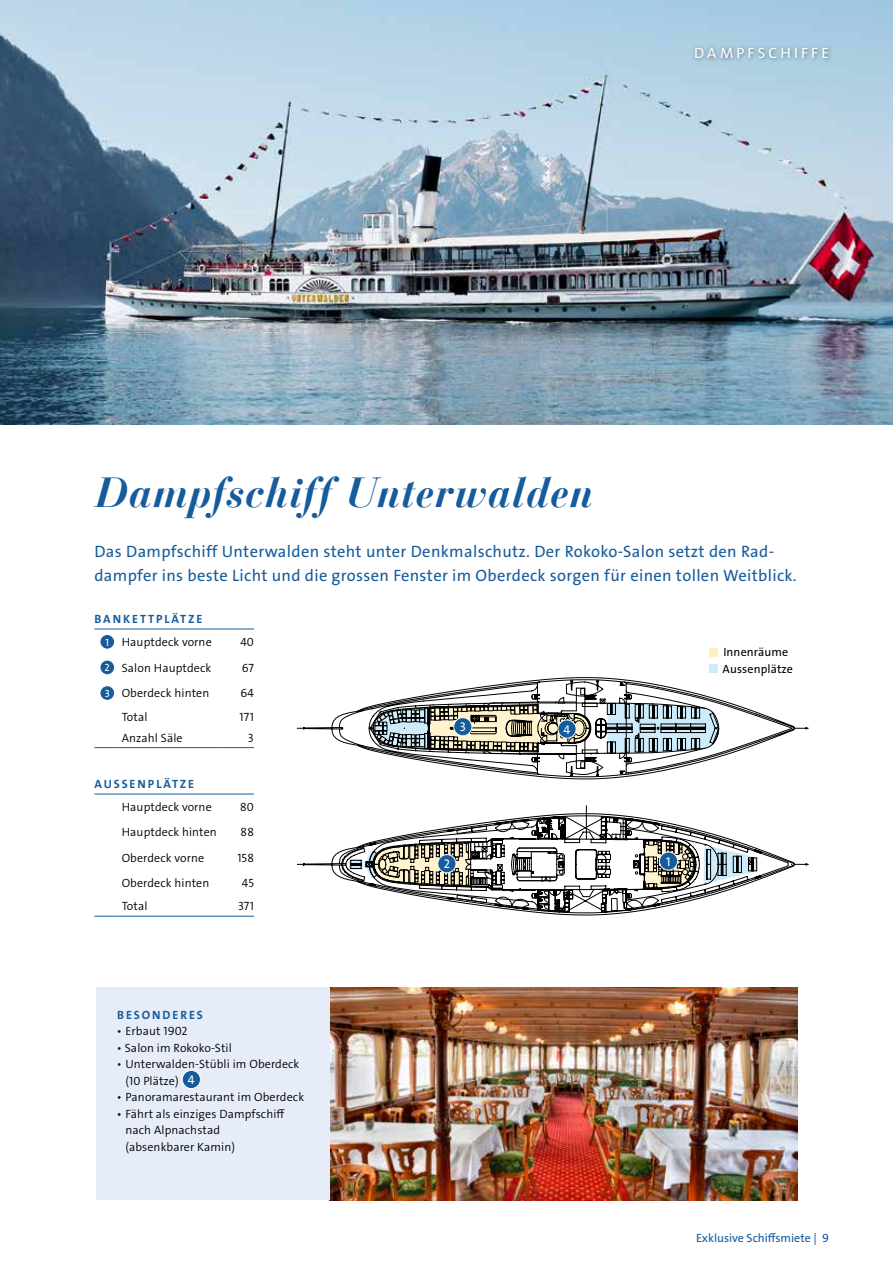
<style>
.page{position:relative;width:893px;height:1263px;background:#fff}
.page>*{position:absolute;margin:0;border:0;box-sizing:border-box;transform-origin:0 0}
.t1{font:italic 700 42px "Bauer Bodoni";letter-spacing:.015em;color:#165c9c}
.t2{font:16.5px/24px "The Sans Os F";letter-spacing:.02em;color:#165c9c}
.t3{font:15px "The Sans Os F";letter-spacing:.21em;color:#fff}
.t4{font:12.6px "The Sans Os F";color:#fff}
.t5{font:300 12px/16.5px "The Sans Os F";letter-spacing:.01em;color:#000}
.t6{font:12px "The Sans Os F";color:#165c9c}
.t7{font:700 12px "The Sans Os F";letter-spacing:.16em;color:#165c9c}
.t8{font:12px/17.2px "The Sans Os F";letter-spacing:.01em;color:#000}
.s1{font-weight:700;color:#165c9c}
.s2{font-weight:400;font-size:10.5px;color:#fff}
</style>
<div class="page">
<img style="left:0;top:0;width:893px;height:425px">
<svg style="left:94px;top:629px;width:160px;height:119px"></svg>
<hr style="left:116px;top:747px;width:106px;height:1px;background:#165c9c">
<hr style="left:222px;top:747px;width:32px;height:1px;background:#165c9c">
<div style="left:100px;top:635px;width:14px;height:14px;background:#165c9c;border-radius:50%"></div>
<div style="left:100px;top:661px;width:14px;height:13px;background:#165c9c;border-radius:50%"></div>
<div style="left:100px;top:686px;width:14px;height:14px;background:#165c9c;border-radius:50%"></div>
<svg style="left:94px;top:794px;width:160px;height:123px"></svg>
<hr style="left:116px;top:916px;width:106px;height:1px;background:#165c9c">
<hr style="left:222px;top:916px;width:32px;height:1px;background:#165c9c">
<svg style="left:303px;top:677px;width:326px;height:67px"></svg>
<svg style="left:757px;top:712px;width:50px;height:33px"></svg>
<svg style="left:341px;top:848px;width:466px;height:68px"></svg>
<svg style="left:345px;top:682px;width:412px;height:213px"></svg>
<svg style="left:376px;top:712px;width:313px;height:166px"></svg>
<div style="left:709px;top:648px;width:9px;height:9px;background:#ffefba"></div>
<div style="left:709px;top:665px;width:9px;height:8px;background:#ceebfb"></div>
<div style="left:659px;top:852px;width:19px;height:18px;background:#165c9c;border-radius:50%"></div>
<div style="left:659px;top:851px;width:19px;height:20px;border:1px solid #fff;border-radius:50%"></div>
<div style="left:438px;top:854px;width:18px;height:19px;background:#165c9c;border-radius:50%"></div>
<div style="left:437px;top:854px;width:19px;height:19px;border:1px solid #fff;border-radius:50%"></div>
<div style="left:454px;top:718px;width:18px;height:18px;background:#165c9c;border-radius:50%"></div>
<div style="left:453px;top:717px;width:19px;height:19px;border:1px solid #fff;border-radius:50%"></div>
<div style="left:558px;top:720px;width:18px;height:18px;background:#165c9c;border-radius:50%"></div>
<div style="left:557px;top:719px;width:20px;height:20px;border:1px solid #fff;border-radius:50%"></div>
<img style="left:330px;top:987px;width:467px;height:213px">
<div style="left:96px;top:987px;width:234px;height:213px;background:#e6edf8"></div>
<div style="left:182px;top:1070px;width:18px;height:18px;background:#165c9c;border-radius:50%"></div>
<div style="left:182px;top:1070px;width:19px;height:19px;border:1px solid #fff;border-radius:50%"></div>
<div style="left:692px;top:44px;width:141px;height:19px;background:#000;opacity:.5"></div>
<p class="t3" style="left:694px;top:44px;width:136px">DAMPFSCHIFFE</p>
<h1 class="t1" style="left:96px;top:467px;width:499px">Dampfschiff Unterwalden</h1>
<h2 class="t2" style="left:94px;top:539px;width:704px">Das Dampfschiff Unterwalden steht unter Denkmalschutz. Der Rokoko-Salon setzt den Rad&shy;dampfer ins beste Licht und die grossen Fenster im Oberdeck sorgen für einen tollen Weitblick.</h2>
<p class="t5" style="left:105px;top:607px;width:108px;line-height:23.5px;text-indent:-11px"><span class="s1">BANKETTPLÄTZE<br></span><span class="s2">1</span> Hauptdeck vorne</p>
<p class="t5" style="left:240px;top:634px;width:15px">40</p>
<p class="t8" style="left:723px;top:643px;width:72px">Innenräume<br>Aussenplätze</p>
<p class="t5" style="left:105px;top:660px;width:108px"><span class="s2">2</span> Salon Hauptdeck</p>
<p class="t5" style="left:242px;top:660px;width:14px">67</p>
<p class="t5" style="left:105px;top:685px;width:106px"><span class="s2">3</span> Oberdeck hinten</p>
<p class="t5" style="left:240px;top:685px;width:15px">64</p>
<p class="t5" style="left:122px;top:708px;width:27px">Total</p>
<p class="t5" style="left:240px;top:708px;width:16px">171</p>
<p class="t5" style="left:122px;top:729px;width:62px">Anzahl Säle</p>
<p class="t5" style="left:248px;top:729px;width:7px">3</p>
<p class="t7" style="left:95px;top:776px;width:101px">AUSSENPLÄTZE</p>
<p class="t5" style="left:122px;top:799px;width:92px">Hauptdeck vorne</p>
<p class="t5" style="left:240px;top:799px;width:15px">80</p>
<p class="t5" style="left:122px;top:824px;width:97px">Hauptdeck hinten</p>
<p class="t5" style="left:241px;top:824px;width:15px">88</p>
<p class="t5" style="left:122px;top:849px;width:84px">Oberdeck vorne</p>
<p class="t5" style="left:237px;top:849px;width:18px">158</p>
<p class="t5" style="left:122px;top:875px;width:89px">Oberdeck hinten</p>
<p class="t5" style="left:242px;top:875px;width:14px">45</p>
<p class="t5" style="left:122px;top:898px;width:27px">Total</p>
<p class="t5" style="left:238px;top:898px;width:17px">371</p>
<p class="t4" style="left:460px;top:719px;width:8px">3</p>
<p class="t4" style="left:564px;top:721px;width:8px">4</p>
<p class="t4" style="left:444px;top:856px;width:8px">2</p>
<p class="t4" style="left:666px;top:853px;width:6px">1</p>
<p class="t7" style="left:117px;top:1007px;width:87px">BESONDERES</p>
<p class="t5" style="left:117px;top:1023px;width:72px">• Erbaut 1902</p>
<p class="t5" style="left:117px;top:1039px;width:116px">• Salon im Rokoko-Stil</p>
<p class="t5" style="left:125px;top:1056px;width:175px;text-indent:-9px">• Unterwalden-Stübli im Oberdeck (10 Plätze)</p>
<p class="t5" style="left:117px;top:1089px;width:189px">• Panoramarestaurant im Oberdeck</p>
<p class="t5" style="left:125px;top:1105px;width:161px;text-indent:-9px">• Fährt als einziges Dampfschiff nach Alpnachstad (absenkbarer Kamin)</p>
<p class="t4" style="left:188px;top:1072px;width:8px">4</p>
<p class="t6" style="left:696px;top:1230px;width:135px">Exklusive Schiffsmiete | 9</p>
</div>
